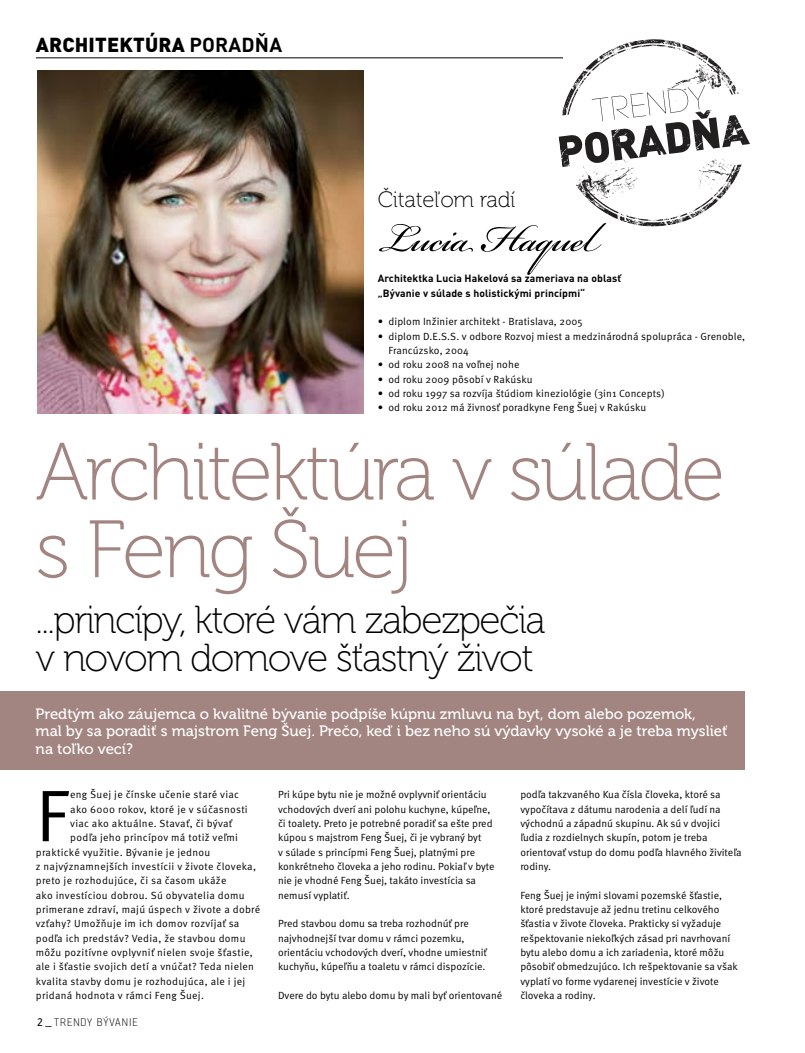
<style>
.page{position:relative;width:805px;height:1053px;background:#fff}
.page>*{position:absolute;margin:0;border:0;box-sizing:border-box;transform-origin:0 0}
.t1{font:81.12px/77.5px "Museo 100";letter-spacing:-.04em;color:#a28481}
.t2{font:73px "Meta Pro";color:#000}
.t3{font:59.75px "Bickham Script Pro";letter-spacing:-.01em;color:#000}
.t4{font:39.12px/38px "Museo 100";letter-spacing:-.04em;color:#000}
.t5{font:22.25px "Museo 100";letter-spacing:-.01em;color:#000}
.t6{font:900 20px "DIN Pro";letter-spacing:.01em;color:#000}
.t7{font:15px/17.5px "Museo 500";color:#fff}
.t8{font:100 12.5px "PF Handbook Pro";letter-spacing:.08em;color:#000}
.t9{font:10.38px/14.4px "Meta Pro";color:#000}
.t10{font:10.38px "Meta Pro";letter-spacing:.03em;color:#000}
.t11{font:700 10.38px/14.4px "DIN Pro";letter-spacing:.01em;color:#000}
.s1{font-weight:700}
.s2{font-weight:400}
</style>
<div class="page">
<div style="left:0;top:691px;width:744px;height:78px;background:#a28481"></div>
<img style="left:37px;top:71px;width:326px;height:342px">
<hr style="left:36px;top:57px;width:527px;height:1px;background:#000">
<svg style="left:558px;top:39px;width:191px;height:187px"></svg>
<h3 class="t6" style="left:36px;top:32px;width:248px">ARCHITEKTÚRA <span class="s1">Poradňa</span></h3>
<h3 class="t5" style="left:377px;top:188px;width:139px">Čitateľom radí</h3>
<h3 class="t3" style="left:376px;top:195px;width:225px">Lucia Haquel</h3>
<p class="t11" style="left:377px;top:271px;width:245px">Architektka Lucia Hakelová sa zameriava na oblasť „Bývanie v súlade s holistickými princípmi“</p>
<p class="t9" style="left:377px;top:315px;width:206px">• diplom Inžinier architekt - Bratislava, 2005</p>
<p class="t9" style="left:388px;top:329px;width:358px;text-indent:-11px">• diplom D.E.S.S. v odbore Rozvoj miest a medzinárodná spolupráca - Grenoble,<br>Francúzsko, 2004</p>
<p class="t9" style="left:377px;top:358px;width:143px">• od roku 2008 na voľnej nohe</p>
<p class="t9" style="left:377px;top:372px;width:156px">• od roku 2009 pôsobí v Rakúsku</p>
<p class="t9" style="left:377px;top:386px;width:288px">• od roku 1997 sa rozvíja štúdiom kineziológie (3in1 Concepts)</p>
<p class="t9" style="left:377px;top:401px;width:270px">• od roku 2012 má živnosť poradkyne Feng Šuej v Rakúsku</p>
<h1 class="t1" style="left:36px;top:435px;width:691px">Architektúra v súlade s Feng Šuej</h1>
<h3 class="t4" style="left:36px;top:601px;width:511px">...princípy, ktoré vám zabezpečia v novom domove šťastný život</h3>
<h3 class="t7" style="left:36px;top:705px;width:693px">Predtým ako záujemca o kvalitné bývanie podpíše kúpnu zmluvu na byt, dom alebo pozemok,<br>mal by sa poradiť s majstrom Feng Šuej. Prečo, keď i bez neho sú výdavky vysoké a je treba myslieť na toľko vecí?</h3>
<h2 class="t2" style="left:36px;top:769px;width:34px">F</h2>
<p class="t10" style="left:70px;top:788px;width:170px">eng Šuej je čínske učenie staré viac</p>
<p class="t10" style="left:70px;top:802px;width:179px">ako 6000 rokov, ktoré je v súčasnosti</p>
<p class="t10" style="left:70px;top:816px;width:163px">viac ako aktuálne. Stavať, či bývať</p>
<p class="t10" style="left:70px;top:831px;width:169px">podľa jeho princípov má totiž veľmi</p>
<p class="t10" style="left:36px;top:845px;width:176px">praktické využitie. Bývanie je jednou</p>
<p class="t10" style="left:36px;top:859px;width:222px">z najvýznamnejších investícii v živote človeka,</p>
<p class="t10" style="left:36px;top:874px;width:192px">preto je rozhodujúce, či sa časom ukáže</p>
<p class="t10" style="left:36px;top:888px;width:210px">ako investíciou dobrou. Sú obyvatelia domu</p>
<p class="t10" style="left:36px;top:902px;width:226px">primerane zdraví, majú úspech v živote a dobré</p>
<p class="t10" style="left:36px;top:917px;width:205px">vzťahy? Umožňuje im ich domov rozvíjať sa</p>
<p class="t10" style="left:36px;top:931px;width:211px">podľa ich predstáv? Vedia, že stavbou domu</p>
<p class="t10" style="left:36px;top:945px;width:219px">môžu pozitívne ovplyvniť nielen svoje šťastie,</p>
<p class="t10" style="left:36px;top:960px;width:220px">ale i šťastie svojich detí a vnúčat? Teda nielen</p>
<p class="t10" style="left:36px;top:974px;width:211px">kvalita stavby domu je rozhodujúca, ale i jej</p>
<p class="t10" style="left:36px;top:988px;width:170px">pridaná hodnota v rámci Feng Šuej.</p>
<p class="t8" style="left:37px;top:1014px;width:102px"><span class="s2">2 _</span> TRENDY BÝVANIE</p>
<p class="t9" style="left:278px;top:787px;width:218px">Pri kúpe bytu nie je možné ovplyvniť orientáciu vchodových dverí ani polohu kuchyne, kúpeľne, či toalety. Preto je potrebné poradiť sa ešte pred kúpou s majstrom Feng Šuej, či je vybraný byt<br>v súlade s princípmi Feng Šuej, platnými pre konkrétneho človeka a jeho rodinu. Pokiaľ v byte nie je vhodné Feng Šuej, takáto investícia sa nemusí vyplatiť.</p>
<p class="t9" style="left:278px;top:916px;width:210px">Pred stavbou domu sa treba rozhodnúť pre najvhodnejší tvar domu v rámci pozemku, orientáciu vchodových dverí, vhodne umiestniť kuchyňu, kúpeľňu a toaletu v rámci dispozície.</p>
<p class="t9" style="left:278px;top:988px;width:225px">Dvere do bytu alebo domu by mali byť orientované</p>
<p class="t9" style="left:520px;top:787px;width:223px">podľa takzvaného Kua čísla človeka, ktoré sa vypočítava z dátumu narodenia a delí ľudí na východnú a západnú skupinu. Ak sú v dvojici ľudia z rozdielnych skupín, potom je treba orientovať vstup do domu podľa hlavného živiteľa rodiny.</p>
<p class="t9" style="left:520px;top:888px;width:219px">Feng Šuej je inými slovami pozemské šťastie, ktoré predstavuje až jednu tretinu celkového šťastia v živote človeka. Prakticky si vyžaduje rešpektovanie niekoľkých zásad pri navrhovaní bytu alebo domu a ich zariadenia, ktoré môžu pôsobiť obmedzujúco. Ich rešpektovanie sa však vyplatí vo forme vydarenej investície v živote človeka a rodiny.</p>
</div>
